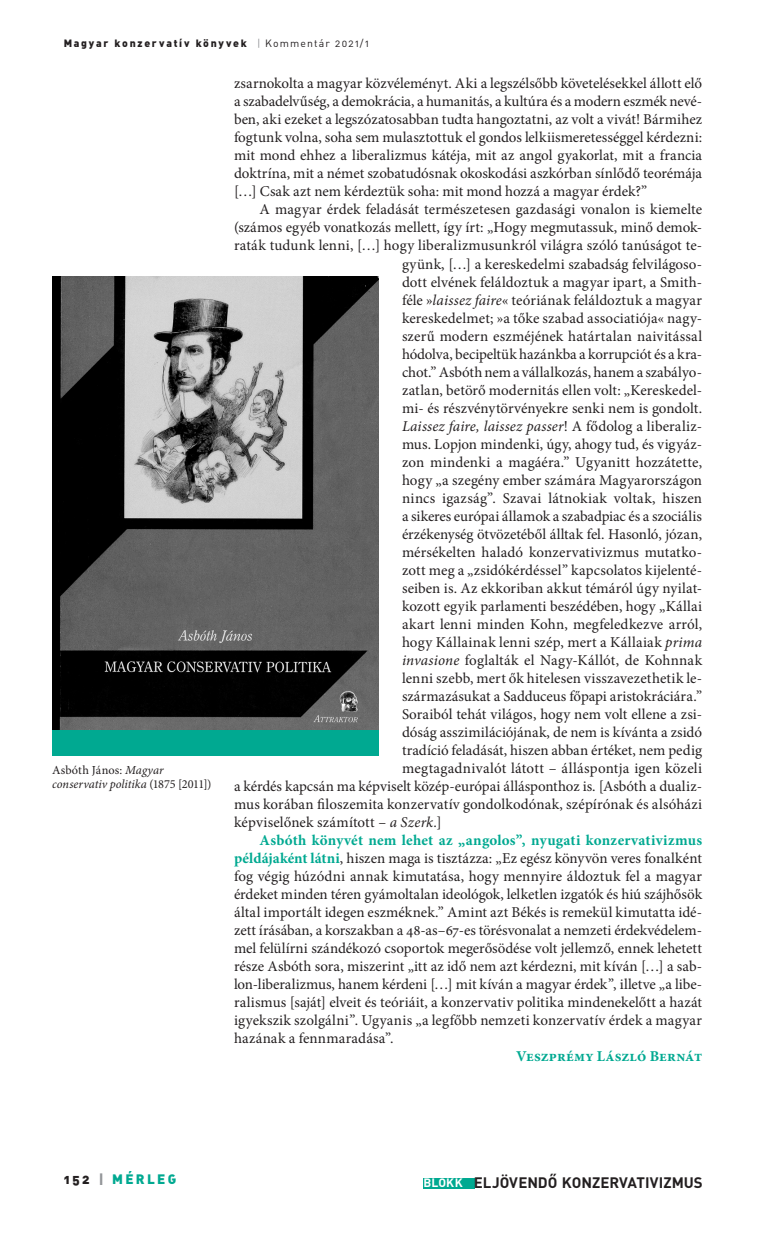
<style>
.page{position:relative;width:766px;height:1234px;background:#fff}
.page>*{position:absolute;margin:0;border:0;box-sizing:border-box;transform-origin:0 0}
.t1{font:15px/18px "Minion Pro";letter-spacing:.005em;color:#231f20;text-align:justify}
.t2{font:700 15px "Minion Pro";letter-spacing:.005em;color:#00a991}
.t3{font:15px "Minion Pro";letter-spacing:-.015em;color:#231f20}
.t4{font:italic 15px "Minion Pro";letter-spacing:.01em;color:#231f20}
.t5{font:700 15px "DIN Alt PFL";letter-spacing:.04em;color:#231f20}
.t6{font:13.5px "DIN Alt Blk PFL";letter-spacing:.2em;color:#00a991}
.t7{font:italic 12.3px/14.7px "Minion Pro";color:#231f20}
.t8{font:10.5px "DIN Alt Blk PFL";letter-spacing:.175em;color:#231f20}
.s1{font-family:"DIN Alt PFL";color:#939598}
.s2{font-family:"DIN Alt PFL"}
.s3{font-style:normal}
.s4{font-style:italic}
.s5{font-weight:700;color:#00a991}
.s6{color:#231f20}
.s7{color:#939598}
.s8{font-size:12px;color:#fff}
</style>
<div class="page">
<div style="left:423px;top:1177px;width:52px;height:10px;background:#00a991"></div>
<img style="left:52px;top:277px;width:326px;height:453px">
<div style="left:52px;top:730px;width:326px;height:26px;background:#00a991"></div>
<p class="t8" style="left:64px;top:36px;width:305px">Magyar konzervatív könyvek <span class="s1">|</span> <span class="s2">Kommentár 2021/1</span></p>
<p class="t7" style="left:52px;top:762px;width:161px"><span class="s3">Asbóth János:</span> Magyar conservativ politika <span class="s3">(1875 [2011])</span></p>
<p class="t1" style="left:234px;top:75px;width:469px">zsarnokolta a magyar közvéleményt. Aki a legszélsőbb követelésekkel állott elő a szabadelvűség, a demokrácia, a humanitás, a kultúra és a modern eszmék nevé&shy;ben, aki ezeket a legszózatosabban tudta hangoztatni, az volt a vivát! Bármihez fogtunk volna, soha sem mulasztottuk el gondos lelkiismeretességgel kérdezni: mit mond ehhez a liberalizmus kátéja, mit az angol gyakorlat, mit a francia doktrína, mit a német szobatudósnak okoskodási aszkórban sínlődő teorémája […] Csak azt nem kérdeztük soha: mit mond hozzá a magyar érdek?”</p>
<p class="t1" style="left:259px;top:201px;width:444px">A magyar érdek feladását természetesen gazdasági vonalon is kiemelte</p>
<p class="t1" style="left:234px;top:219px;width:469px">(számos egyéb vonatkozás mellett, így írt: „Hogy megmutassuk, minő demok-</p>
<p class="t1" style="left:234px;top:237px;width:469px">raták tudunk lenni, […] hogy liberalizmusunkról világra szóló tanúságot te-</p>
<p class="t1" style="left:402px;top:255px;width:301px">gyünk, […] a kereskedelmi szabadság felvilágoso-</p>
<p class="t1" style="left:402px;top:273px;width:301px">dott elvének feláldoztuk a magyar ipart, a Smith-</p>
<p class="t1" style="left:402px;top:291px;width:301px">féle »<span class="s4">laissez faire</span>« teóriának feláldoztuk a magyar</p>
<p class="t1" style="left:402px;top:309px;width:301px">kereskedelmet; »a tőke szabad associatiója« nagy-</p>
<p class="t1" style="left:402px;top:327px;width:301px">szerű modern eszméjének határtalan naivitással</p>
<p class="t1" style="left:402px;top:345px;width:300px">hódolva, becipeltük hazánkba a korrupciót és a kra-</p>
<p class="t1" style="left:402px;top:363px;width:300px">chot.” Asbóth nem a vállalkozás, hanem a szabályo-</p>
<p class="t1" style="left:402px;top:381px;width:301px">zatlan, betörő modernitás ellen volt: „Kereskedel-</p>
<p class="t1" style="left:402px;top:399px;width:301px">mi- és részvénytörvényekre senki nem is gondolt.</p>
<p class="t4" style="left:402px;top:415px;width:301px">Laissez faire, laissez passer<span class="s3">! A fődolog a liberaliz-</span></p>
<p class="t1" style="left:402px;top:435px;width:301px">mus. Lopjon mindenki, úgy, ahogy tud, és vigyáz-</p>
<p class="t1" style="left:402px;top:453px;width:301px">zon mindenki a magáéra.” Ugyanitt hozzátette,</p>
<p class="t1" style="left:402px;top:471px;width:301px">hogy „a szegény ember számára Magyarországon</p>
<p class="t1" style="left:402px;top:489px;width:301px">nincs igazság”. Szavai látnokiak voltak, hiszen</p>
<p class="t1" style="left:402px;top:507px;width:301px">a sikeres európai államok a szabadpiac és a szociális</p>
<p class="t1" style="left:402px;top:525px;width:301px">érzékenység ötvözetéből álltak fel. Hasonló, józan,</p>
<p class="t1" style="left:402px;top:543px;width:301px">mérsékelten haladó konzervativizmus mutatko-</p>
<p class="t1" style="left:402px;top:561px;width:301px">zott meg a „zsidókérdéssel” kapcsolatos kijelenté-</p>
<p class="t1" style="left:402px;top:579px;width:301px">seiben is. Az ekkoriban akkut témáról úgy nyilat-</p>
<p class="t1" style="left:402px;top:597px;width:301px">kozott egyik parlamenti beszédében, hogy „Kállai</p>
<p class="t1" style="left:402px;top:615px;width:301px">akart lenni minden Kohn, megfeledkezve arról,</p>
<p class="t1" style="left:402px;top:633px;width:301px">hogy Kállainak lenni szép, mert a Kállaiak <span class="s4">prima</span></p>
<p class="t1" style="left:402px;top:651px;width:302px"><span class="s4">invasione</span> foglalták el Nagy-Kállót, de Kohnnak</p>
<p class="t1" style="left:402px;top:669px;width:301px">lenni szebb, mert ők hitelesen visszavezethetik le-</p>
<p class="t1" style="left:402px;top:687px;width:301px">származásukat a Sadduceus főpapi aristokráciára.”</p>
<p class="t1" style="left:402px;top:705px;width:301px">Soraiból tehát világos, hogy nem volt ellene a zsi-</p>
<p class="t1" style="left:402px;top:723px;width:301px">dóság asszimilációjának, de nem is kívánta a zsidó</p>
<p class="t1" style="left:402px;top:741px;width:301px">tradíció feladását, hiszen abban értéket, nem pedig</p>
<p class="t1" style="left:402px;top:759px;width:301px">megtagadnivalót látott – álláspontja igen közeli</p>
<p class="t1" style="left:234px;top:777px;width:469px">a kérdés kapcsán ma képviselt közép-európai állásponthoz is. [Asbóth a dualiz-</p>
<p class="t1" style="left:234px;top:795px;width:469px">mus korában filoszemita konzervatív gondolkodónak, szépírónak és alsóházi</p>
<p class="t1" style="left:234px;top:813px;width:209px">képviselőnek számított – <span class="s4">a Szerk.</span>]</p>
<p class="t2" style="left:259px;top:829px;width:444px">Asbóth könyvét nem lehet az „angolos”, nyugati konzervativizmus</p>
<p class="t1" style="left:234px;top:849px;width:469px"><span class="s5">példájaként látni</span>, hiszen maga is tisztázza: „Ez egész könyvön veres fonalként</p>
<p class="t1" style="left:234px;top:867px;width:469px">fog végig húzódni annak kimutatása, hogy mennyire áldoztuk fel a magyar</p>
<p class="t1" style="left:234px;top:885px;width:470px">érdeket minden téren gyámoltalan ideológok, lelketlen izgatók és hiú szájhősök</p>
<p class="t1" style="left:234px;top:903px;width:469px">által importált idegen eszméknek.” Amint azt Békés is remekül kimutatta idé-</p>
<p class="t1" style="left:234px;top:921px;width:469px">zett írásában, a korszakban a 48-as–67-es törésvonalat a nemzeti érdekvédelem-</p>
<p class="t3" style="left:234px;top:937px;width:469px">mel felülírni szándékozó csoportok megerősödése volt jellemző, ennek lehetett</p>
<p class="t1" style="left:234px;top:957px;width:469px">része Asbóth sora, miszerint „itt az idő nem azt kérdezni, mit kíván […] a sab-</p>
<p class="t1" style="left:234px;top:975px;width:468px">lon-liberalizmus, hanem kérdeni […] mit kíván a magyar érdek”, illetve „a libe-</p>
<p class="t1" style="left:234px;top:993px;width:469px">ralismus [saját] elveit és teóriáit, a konzervativ politika mindenekelőtt a hazát</p>
<p class="t1" style="left:234px;top:1011px;width:469px">igyekszik szolgálni”. Ugyanis „a legfőbb nemzeti konzervatív érdek a magyar</p>
<p class="t1" style="left:234px;top:1029px;width:161px">hazának a fennmaradása”.</p>
<p class="t2" style="left:516px;top:1045px;width:187px">Veszprémy László Bernát</p>
<p class="t6" style="left:64px;top:1169px;width:113px"><span class="s6">152</span> <span class="s7">|</span> MÉRLEG</p>
<p class="t5" style="left:423px;top:1172px;width:280px"><span class="s8">BLOKK</span> ELJÖVENDŐ KONZERVATIVIZMUS</p>
</div>
